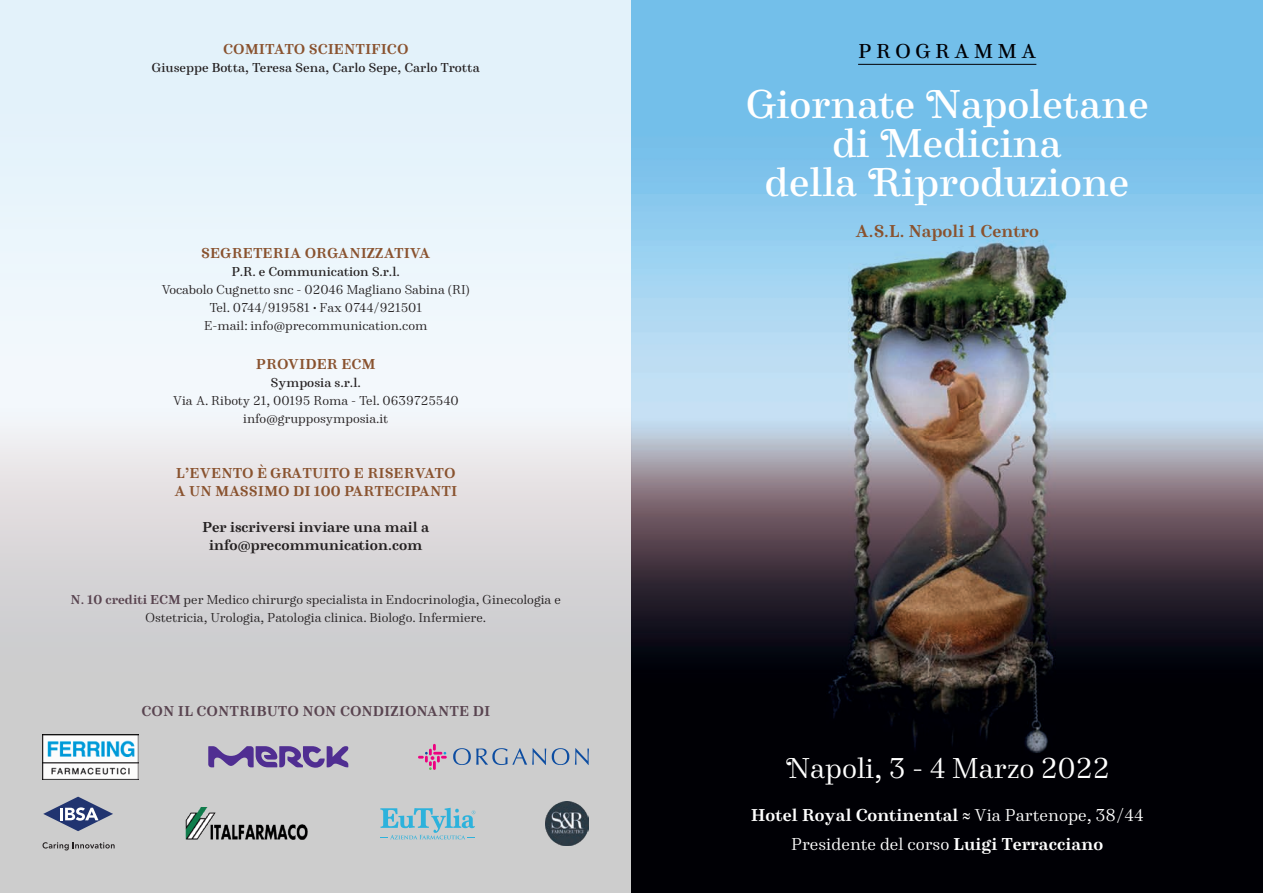
<style>
.page{position:relative;width:1263px;height:893px;background:#fff}
.page>*{position:absolute;margin:0;border:0;box-sizing:border-box;transform-origin:0 0}
.t1{font:600 42px/39px "Winslow";color:#fff;text-align:center}
.t2{font:30px "Winslow";color:#fff}
.t3{font:600 21px "Winslow";letter-spacing:.215em;color:#000005}
.t4{font:700 18px "Winslow";color:#fff}
.t5{font:18px "Winslow";color:#fff}
.t6{font:700 18px "Winslow";color:#89522e}
.t7{font:700 15px/18px "Winslow";letter-spacing:.015em;color:#89522e}
.t8{font:700 15px/18px "Winslow";color:#231f20;text-align:center}
.t9{font:700 15px "Winslow";letter-spacing:.015em;color:#594450}
.t10{font:13.5px/18px "Winslow";color:#231f20;text-align:center}
.t11{font:600 13.5px "Winslow";color:#231f20}
.s1{font-weight:700;color:#594450}
.s2{font-weight:400}
.s3{font-weight:700}
</style>
<div class="page">
<img style="left:0;top:0;width:1263px;height:893px">
<hr style="left:858px;top:64px;width:178px;height:1px;background:#000005">
<svg style="left:208px;top:746px;width:140px;height:22px"></svg>
<svg style="left:453px;top:748px;width:93px;height:17px"></svg>
<svg style="left:552px;top:748px;width:17px;height:17px"></svg>
<svg style="left:575px;top:748px;width:14px;height:17px"></svg>
<svg style="left:418px;top:744px;width:29px;height:26px"></svg>
<img style="left:43px;top:735px;width:96px;height:44px">
<svg style="left:43px;top:842px;width:72px;height:8px"></svg>
<svg style="left:43px;top:797px;width:70px;height:34px"></svg>
<img style="left:185px;top:808px;width:125px;height:31px">
<svg style="left:380px;top:808px;width:95px;height:31px"></svg>
<img style="left:546px;top:802px;width:43px;height:43px">
<p class="t7" style="left:223px;top:39px;width:187px">COMITATO SCIENTIFICO</p>
<p class="t11" style="left:152px;top:57px;width:330px">Giuseppe Botta, Teresa Sena, Carlo Sepe, Carlo Trotta</p>
<p class="t7" style="left:201px;top:244px;width:231px">SEGRETERIA ORGANIZZATIVA</p>
<p class="t11" style="left:232px;top:261px;width:170px">P.R. e Communication S.r.l.</p>
<p class="t10" style="left:162px;top:280px;width:310px">Vocabolo Cugnetto snc - 02046 Magliano Sabina (RI)</p>
<p class="t10" style="left:209px;top:298px;width:214px">Tel. 0744/919581 • Fax 0744/921501</p>
<p class="t10" style="left:204px;top:316px;width:225px">E-mail: info@precommunication.com</p>
<p class="t7" style="left:256px;top:355px;width:121px">PROVIDER ECM</p>
<p class="t11" style="left:271px;top:372px;width:92px">Symposia s.r.l.</p>
<p class="t10" style="left:173px;top:391px;width:288px">Via A. Riboty 21, 00195 Roma - Tel. 0639725540 info@grupposymposia.it</p>
<p class="t7" style="left:174px;top:464px;width:284px">L’EVENTO È GRATUITO E RISERVATO<br>A UN MASSIMO DI 100 PARTECIPANTI</p>
<p class="t8" style="left:202px;top:518px;width:229px">Per iscriversi inviare una mail a info@precommunication.com</p>
<p class="t10" style="left:71px;top:590px;width:492px"><span class="s1">N. 10 crediti ECM</span> per Medico chirurgo specialista in Endocrinologia, Ginecologia e<br>Ostetricia, Urologia, Patologia clinica. Biologo. Infermiere.</p>
<p class="t9" style="left:141px;top:699px;width:350px">CON IL CONTRIBUTO NON CONDIZIONANTE DI</p>
<p class="t3" style="left:858px;top:35px;width:179px">PROGRAMMA</p>
<p class="t1" style="left:746px;top:83px;width:405px">Giornate Napoletane di Medicina<br>della Riproduzione</p>
<p class="t6" style="left:855px;top:217px;width:185px">A.S.L. Napoli 1 Centro</p>
<p class="t2" style="left:785px;top:746px;width:326px">Napoli, 3 - 4 Marzo 2022</p>
<p class="t4" style="left:751px;top:801px;width:394px">Hotel Royal Continental <span class="s2">≈ Via Partenope, 38/44</span></p>
<p class="t5" style="left:791px;top:831px;width:313px">Presidente del corso <span class="s3">Luigi Terracciano</span></p>
</div>
